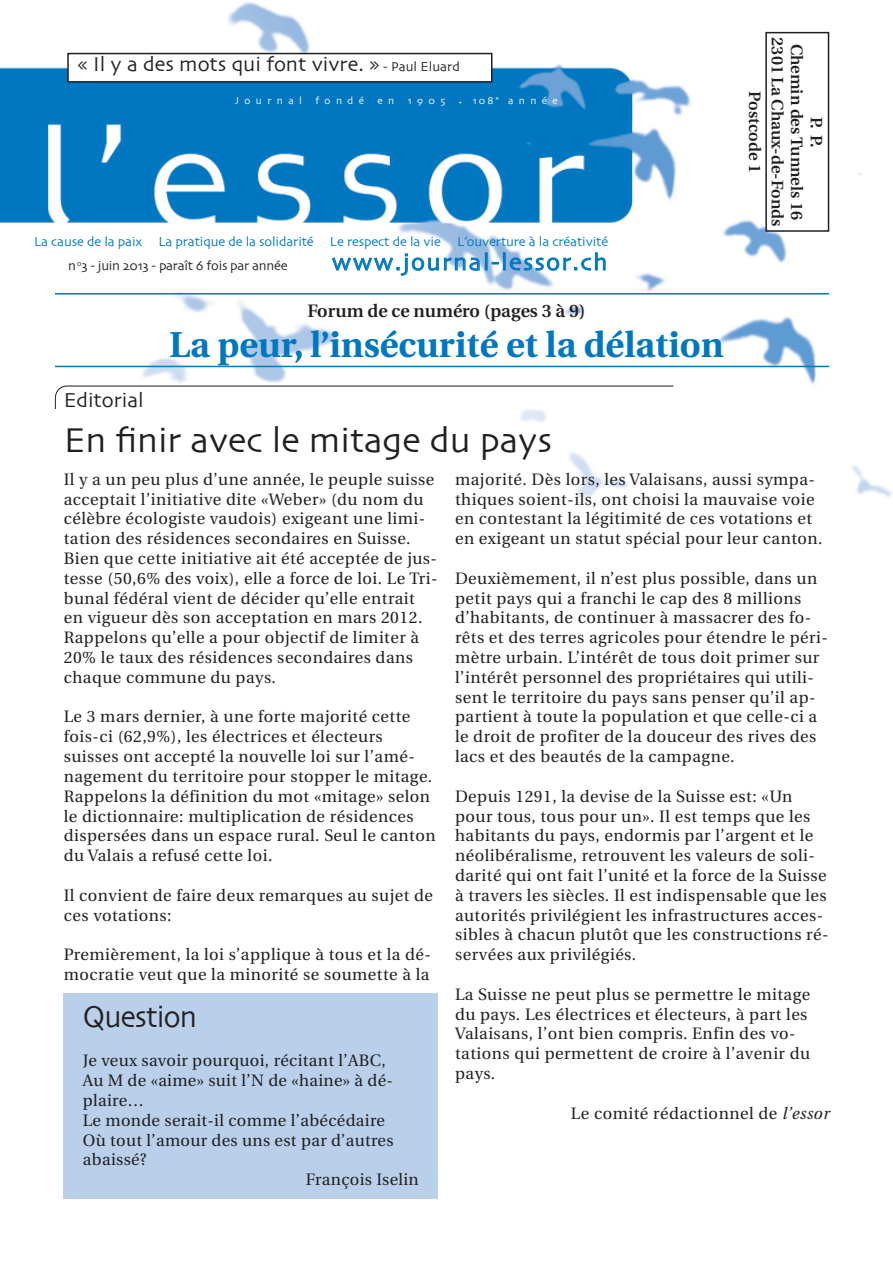
<style>
.page{position:relative;width:893px;height:1263px;background:#fff}
.page>*{position:absolute;margin:0;border:0;box-sizing:border-box;transform-origin:0 0}
.t1{font:700 36px "Utopia";color:#0077c0}
.t2{font:36px "Skia";color:#231f20}
.t3{font:31.5px "Skia";letter-spacing:-.03em;color:#231f20;scale:.94 1}
.t4{font:24px "Skia";letter-spacing:.075em;color:#0077c0}
.t5{font:21px "Skia";color:#231f20}
.t6{font:600 18px "Utopia";color:#231f20}
.t7{font:16.5px/19.8px "Utopia";letter-spacing:.03em;color:#231f20}
.t8{font:600 16.5px/19.5px "Utopia";color:#231f20;text-align:center}
.t9{font:13.5px "Skia";letter-spacing:-.01em;color:#0077c0}
.t10{font:13.5px "Skia";letter-spacing:-.02em;color:#231f20}
.t11{font:10.5px "Skia";letter-spacing:.515em;color:#fff}
.s1{font-size:13.5px}
.s2{font-size:6px}
.s3{font-style:italic}
</style>
<div class="page">
<img style="left:0;top:2px;width:892px;height:496px">
<div style="left:68px;top:54px;width:424px;height:28px;background:#fff"></div>
<div style="left:67px;top:53px;width:425px;height:30px;border:2px solid #231f20"></div>
<div style="left:765px;top:32px;width:64px;height:200px;border:2px solid #231f20"></div>
<svg style="left:55px;top:386px;width:618px;height:22px"></svg>
<div style="left:64px;top:994px;width:374px;height:205px;background:#b9cfea"></div>
<svg style="left:332px;top:239px;width:274px;height:43px"></svg>
<hr style="left:55px;top:366px;width:774px;height:1px;background:#0077c0">
<hr style="left:55px;top:293px;width:774px;height:1px;background:#0077c0">
<p class="t5" style="left:77px;top:52px;width:384px">« Il y a des mots qui font vivre. » <span class="s1">- Paul Eluard</span></p>
<p class="t11" style="left:235px;top:94px;width:68px">Journal</p>
<p class="t11" style="left:315px;top:94px;width:50px">fondé</p>
<p class="t11" style="left:377px;top:94px;width:18px">e n</p>
<p class="t11" style="left:408px;top:94px;width:39px">1905</p>
<p class="t11" style="left:459px;top:94px;width:100px"><span class="s2">•</span> 108<sup>e</sup> année</p>
<p class="t9" style="left:34px;top:233px;width:576px">La cause de la paix La pratique de la solidarité Le respect de la vie L’ouverture à la créativité</p>
<h3 class="t4" style="left:332px;top:248px;width:277px">www.journal-lessor.ch</h3>
<p class="t6" style="left:307px;top:300px;width:280px">Forum de ce numéro (pages 3 à 9)</p>
<h1 class="t1" style="left:169px;top:324px;width:556px">La peur, l’insécurité et la délation</h1>
<p class="t10" style="left:68px;top:257px;width:221px">n <sup>o</sup>3 - juin 2013 - paraît 6 fois par année</p>
<p class="t5" style="left:64px;top:387px;width:82px">Editorial</p>
<p class="t8" style="left:764px;top:91px;width:83px;rotate:90deg">Postcode 1</p>
<p class="t8" style="left:826px;top:37px;width:190px;rotate:90deg">P. P.<br>Chemin des Tunnels 16<br>2301 La Chaux-de-Fonds</p>
<h1 class="t2" style="left:64px;top:419px;width:490px">En finir avec le mitage du pays</h1>
<p class="t7" style="left:64px;top:470px;width:375px">Il y a un peu plus d’une année, le peuple suisse acceptait l’initiative dite «Weber» (du nom du célèbre écologiste vaudois) exigeant une limi&shy;tation des résidences secondaires en Suisse.<br>Bien que cette initiative ait été acceptée de jus&shy;tesse (50,6% des voix), elle a force de loi. Le Tri&shy;bunal fédéral vient de décider qu’elle entrait en vigueur dès son acceptation en mars 2012.<br>Rappelons qu’elle a pour objectif de limiter à 20% le taux des résidences secondaires dans chaque commune du pays.</p>
<p class="t7" style="left:64px;top:707px;width:373px">Le 3 mars dernier, à une forte majorité cette fois-ci (62,9%), les électrices et électeurs suisses ont accepté la nouvelle loi sur l’amé&shy;nagement du territoire pour stopper le mitage.<br>Rappelons la définition du mot «mitage» selon le dictionnaire: multiplication de résidences dispersées dans un espace rural. Seul le canton du Valais a refusé cette loi.</p>
<p class="t7" style="left:64px;top:885px;width:371px">Il convient de faire deux remarques au sujet de ces votations:</p>
<p class="t7" style="left:64px;top:945px;width:369px">Premièrement, la loi s’applique à tous et la dé&shy;mocratie veut que la minorité se soumette à la</p>
<p class="t7" style="left:455px;top:470px;width:369px">majorité. Dès lors, les Valaisans, aussi sympa&shy;thiques soient-ils, ont choisi la mauvaise voie en contestant la légitimité de ces votations et en exigeant un statut spécial pour leur canton.</p>
<p class="t7" style="left:455px;top:569px;width:374px">Deuxièmement, il n’est plus possible, dans un petit pays qui a franchi le cap des 8 millions d’habitants, de continuer à massacrer des fo&shy;rêts et des terres agricoles pour étendre le péri&shy;mètre urbain. L’intérêt de tous doit primer sur l’intérêt personnel des propriétaires qui utili&shy;sent le territoire du pays sans penser qu’il ap&shy;partient à toute la population et que celle-ci a le droit de profiter de la douceur des rives des lacs et des beautés de la campagne.</p>
<p class="t7" style="left:455px;top:786px;width:375px">Depuis 1291, la devise de la Suisse est: «Un pour tous, tous pour un». Il est temps que les habitants du pays, endormis par l’argent et le néolibéralisme, retrouvent les valeurs de soli&shy;darité qui ont fait l’unité et la force de la Suisse à travers les siècles. Il est indispensable que les autorités privilégient les infrastructures acces&shy;sibles à chacun plutôt que les constructions ré&shy;servées aux privilégiés.</p>
<p class="t7" style="left:455px;top:984px;width:357px">La Suisse ne peut plus se permettre le mitage du pays. Les électrices et électeurs, à part les Valaisans, l’ont bien compris. Enfin des vo&shy;tations qui permettent de croire à l’avenir du pays.</p>
<p class="t7" style="left:571px;top:1103px;width:260px">Le comité rédactionnel de <span class="s3">l’essor</span></p>
<h2 class="t3" style="left:83px;top:998px;width:123px">Question</h2>
<p class="t7" style="left:83px;top:1051px;width:304px">Je veux savoir pourquoi, récitant l’ABC,</p>
<p class="t7" style="left:83px;top:1071px;width:312px">Au M de «aime» suit l’N de «haine» à dé-</p>
<p class="t7" style="left:83px;top:1091px;width:63px">plaire…</p>
<p class="t7" style="left:83px;top:1111px;width:303px">Le monde serait-il comme l’abécédaire</p>
<p class="t7" style="left:83px;top:1130px;width:312px">Où tout l’amour des uns est par d’autres</p>
<p class="t7" style="left:83px;top:1150px;width:65px">abaissé?</p>
<p class="t7" style="left:306px;top:1170px;width:115px">François Iselin</p>
</div>
